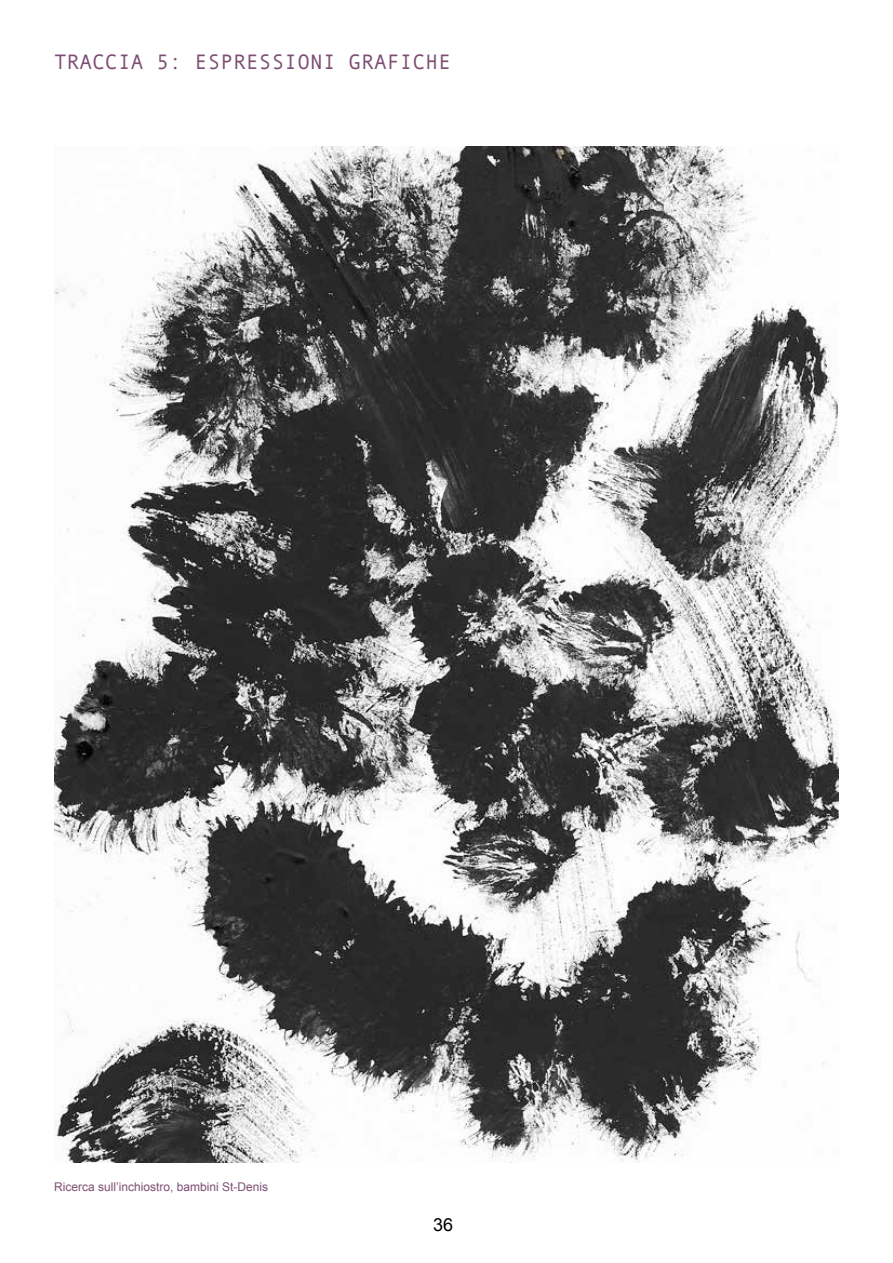
<style>
.page{position:relative;width:893px;height:1263px;background:#fff}
.page>*{position:absolute;margin:0;border:0;box-sizing:border-box;transform-origin:0 0}
.t1{font:21px "Andale Mono";letter-spacing:.01em;color:#7d4e72}
.t2{font:18px "Arial";color:#000}
.t3{font:12px "Arial";color:#7d4f73}
</style>
<div class="page">
<img style="left:54px;top:147px;width:785px;height:1015px">
<h1 class="t1" style="left:54px;top:48px;width:398px">TRACCIA 5: ESPRESSIONI GRAFICHE</h1>
<p class="t3" style="left:54px;top:1179px;width:216px">Ricerca sull’inchiostro, bambini St-Denis</p>
<h2 class="t2" style="left:433px;top:1213px;width:22px">36</h2>
</div>
